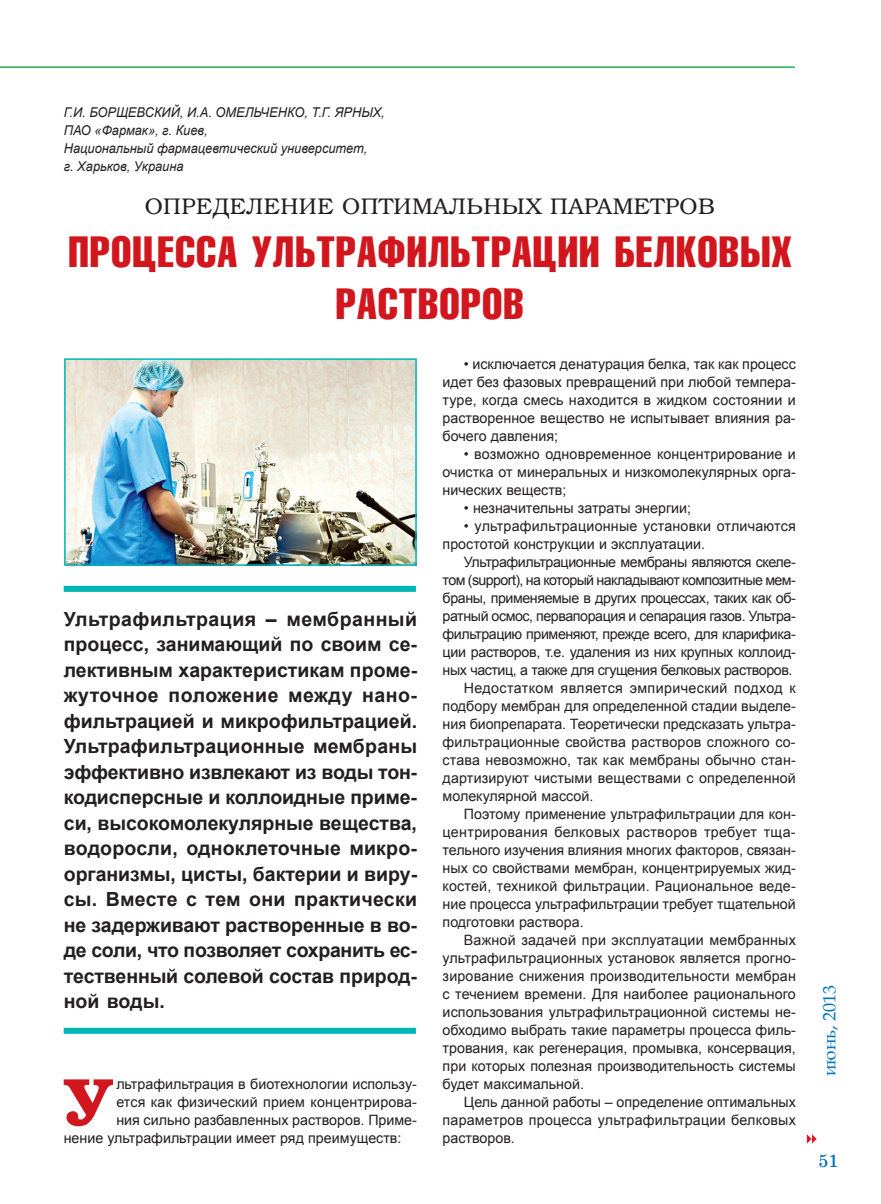
<style>
.page{position:relative;width:881px;height:1204px;background:#fff}
.page>*{position:absolute;margin:0;border:0;box-sizing:border-box;transform-origin:0 0}
.t1{font:700 67.05px "K Bookman";color:#d2161e}
.t2{font:43.5px "K Compressed";letter-spacing:.01em;color:#d2161e}
.t3{font:22.5px "K Bookman";letter-spacing:.025em;color:#231f20}
.t4{font:700 19.5px/25.5px "Arial";color:#231f20;text-align:justify}
.t5{font:18px "Book Antiqua";color:#0072bc}
.t6{font:18px "DS School";color:#0072bc}
.t7{font:14.25px/18px "Arial";color:#231f20;text-align:justify}
.t8{font:14.25px "Arial";letter-spacing:-.03em;color:#231f20}
.t9{font:14.25px "Arial";letter-spacing:.025em;color:#231f20}
.t10{font:14.25px "Arial";letter-spacing:-.04em;color:#231f20}
.t11{font:14.25px "Arial";letter-spacing:-.02em;color:#231f20}
.t12{font:italic 13.5px/18px "Arial";color:#231f20;scale:.95 1}
</style>
<div class="page">
<hr style="left:0;top:66px;width:794px;height:2px;background:#23b24b">
<div style="left:64px;top:586px;width:351px;height:6px;background:#00b6b5"></div>
<div style="left:64px;top:1027px;width:351px;height:6px;background:#00b6b5"></div>
<img style="left:67px;top:361px;width:346px;height:201px">
<div style="left:64px;top:358px;width:352px;height:207px;border:2px solid #00b6b5"></div>
<svg style="left:806px;top:1134px;width:10px;height:9px"></svg>
<p class="t12" style="left:64px;top:103px;width:339px">Г.И. БОРЩЕВСКИЙ, И.А. ОМЕЛЬЧЕНКО, Т.Г. ЯРНЫХ, ПАО «Фармак», г. Киев,<br>Национальный фармацевтический университет,<br>г. Харьков, Украина</p>
<h3 class="t3" style="left:145px;top:193px;width:55px">ОПРЕДЕЛЕ</h3>
<h3 class="t3" style="left:280px;top:193px;width:171px">НИЕ ОПТИМАЛЬ</h3>
<h3 class="t3" style="left:483px;top:193px;width:101px">НЫХ ПАРА</h3>
<h3 class="t3" style="left:612px;top:193px;width:39px">МЕТРОВ</h3>
<h2 class="t2" style="left:68px;top:226px;width:206px">ПРОЦЕССА УЛЬТ</h2>
<h2 class="t2" style="left:335px;top:226px;width:300px">РАФИЛЬТРАЦИИ БЕЛКО</h2>
<h2 class="t2" style="left:718px;top:226px;width:74px">ВЫХ</h2>
<h2 class="t2" style="left:335px;top:278px;width:190px">РАСТВОРОВ</h2>
<p class="t4" style="left:64px;top:606px;width:355px">Ультрафильтрация – мембранный процесс, занимающий по своим се&shy;лективным характеристикам проме&shy;жуточное положение между нано&shy;фильтрацией и микрофильтрацией.<br>Ультрафильтрационные мембраны эффективно извлекают из воды тон&shy;кодисперсные и коллоидные приме&shy;си, высокомолекулярные вещества, водоросли, одноклеточные микро&shy;организмы, цисты, бактерии и виру&shy;сы. Вместе с тем они практически не задерживают растворенные в во&shy;де соли, что позволяет сохранить ес&shy;тественный солевой состав природ&shy;ной воды.</p>
<h1 class="t1" style="left:64px;top:1062px;width:49px">У</h1>
<p class="t7" style="left:116px;top:1075px;width:302px">льтрафильтрация в биотехнологии использу-</p>
<p class="t7" style="left:116px;top:1093px;width:302px">ется как физический прием концентрирова-</p>
<p class="t7" style="left:116px;top:1111px;width:302px">ния сильно разбавленных растворов. Приме-</p>
<p class="t7" style="left:64px;top:1129px;width:339px">нение ультрафильтрации имеет ряд преимуществ:</p>
<p class="t7" style="left:442px;top:355px;width:354px;text-indent:21px">• исключается денатурация белка, так как процесс идет без фазовых превращений при любой темпера&shy;туре, когда смесь находится в жидком состоянии и растворенное вещество не испытывает влияния ра&shy;бочего давления;</p>
<p class="t7" style="left:442px;top:445px;width:355px;text-indent:21px">• возможно одновременное концентрирование и очистка от минеральных и низкомолекулярных орга&shy;нических веществ;</p>
<p class="t7" style="left:463px;top:499px;width:229px">• незначительны затраты энергии;</p>
<p class="t7" style="left:442px;top:517px;width:354px;text-indent:21px">• ультрафильтрационные установки отличаются простотой конструкции и эксплуатации.</p>
<p class="t8" style="left:463px;top:552px;width:333px">Ультрафильтрационные мембраны являются скеле-</p>
<p class="t10" style="left:442px;top:570px;width:354px">том (support), на который накладывают композитные мем-</p>
<p class="t8" style="left:442px;top:588px;width:354px">браны, применяемые в других процессах, таких как об-</p>
<p class="t8" style="left:442px;top:606px;width:354px">ратный осмос, первапорация и сепарация газов. Ультра-</p>
<p class="t8" style="left:442px;top:624px;width:354px">фильтрацию применяют, прежде всего, для кларифика-</p>
<p class="t11" style="left:442px;top:642px;width:354px">ции растворов, т.е. удаления из них крупных коллоид-</p>
<p class="t8" style="left:442px;top:660px;width:351px">ных частиц, а также для сгущения белковых растворов.</p>
<p class="t9" style="left:463px;top:678px;width:333px">Недостатком является эмпирический подход к</p>
<p class="t7" style="left:442px;top:697px;width:354px">подбору мембран для определенной стадии выделе-</p>
<p class="t7" style="left:442px;top:715px;width:354px">ния биопрепарата. Теоретически предсказать ультра-</p>
<p class="t7" style="left:442px;top:733px;width:354px">фильтрационные свойства растворов сложного со-</p>
<p class="t7" style="left:442px;top:751px;width:354px">става невозможно, так как мембраны обычно стан-</p>
<p class="t7" style="left:442px;top:769px;width:354px">дартизируют чистыми веществами с определенной</p>
<p class="t7" style="left:442px;top:787px;width:152px">молекулярной массой.</p>
<p class="t7" style="left:463px;top:805px;width:333px">Поэтому применение ультрафильтрации для кон-</p>
<p class="t9" style="left:442px;top:822px;width:354px">центрирования белковых растворов требует тща-</p>
<p class="t7" style="left:442px;top:841px;width:354px">тельного изучения влияния многих факторов, связан-</p>
<p class="t7" style="left:442px;top:859px;width:354px">ных со свойствами мембран, концентрируемых жид-</p>
<p class="t7" style="left:442px;top:877px;width:354px">костей, техникой фильтрации. Рациональное веде-</p>
<p class="t7" style="left:442px;top:895px;width:354px">ние процесса ультрафильтрации требует тщательной</p>
<p class="t7" style="left:442px;top:913px;width:142px">подготовки раствора.</p>
<p class="t7" style="left:463px;top:931px;width:333px">Важной задачей при эксплуатации мембранных</p>
<p class="t7" style="left:442px;top:949px;width:354px">ультрафильтрационных установок является прогно-</p>
<p class="t7" style="left:442px;top:967px;width:354px">зирование снижения производительности мембран</p>
<p class="t7" style="left:442px;top:985px;width:354px">с течением времени. Для наиболее рационального</p>
<p class="t7" style="left:442px;top:1003px;width:354px">использования ультрафильтрационной системы не-</p>
<p class="t7" style="left:442px;top:1021px;width:354px">обходимо выбрать такие параметры процесса филь-</p>
<p class="t7" style="left:442px;top:1039px;width:354px">трования, как регенерация, промывка, консервация,</p>
<p class="t7" style="left:442px;top:1057px;width:354px">при которых полезная производительность системы</p>
<p class="t7" style="left:442px;top:1075px;width:143px">будет максимальной.</p>
<p class="t7" style="left:463px;top:1093px;width:333px">Цель данной работы – определение оптимальных</p>
<p class="t7" style="left:442px;top:1111px;width:354px">параметров процесса ультрафильтрации белковых</p>
<p class="t7" style="left:442px;top:1129px;width:74px">растворов.</p>
<p class="t5" style="left:816px;top:1075px;width:92px;rotate:-90deg">июнь, 2013</p>
<p class="t6" style="left:817px;top:1151px;width:22px">51</p>
</div>
